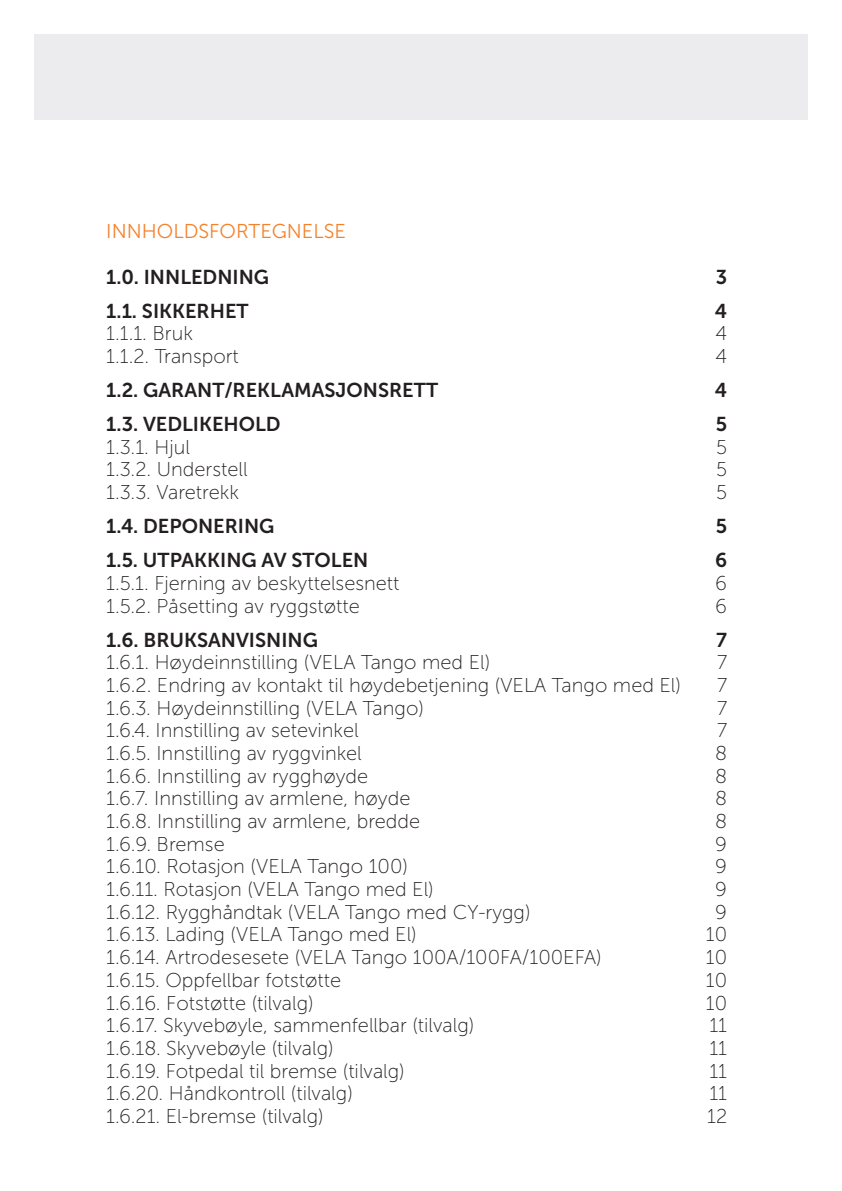
<style>
.page{position:relative;width:842px;height:1191px;background:#fff}
.page>*{position:absolute;margin:0;border:0;box-sizing:border-box;transform-origin:0 0}
.t1{font:20px "Museo Sans 100";color:#231f20}
.t2{font:20px "Museo Sans 700";color:#231f20}
.Overskrift_orange{font:20px "Museo Sans 300";color:#f4822b}
</style>
<div class="page">
<div style="left:34px;top:34px;width:774px;height:86px;background:#ececee"></div>
<p class="Overskrift_orange" style="left:106px;top:220px;width:241px">INNHOLDSFORTEGNELSE</p>
<p class="t2" style="left:106px;top:265px;width:164px">1.0. INNLEDNING</p>
<p class="t2" style="left:716px;top:265px;width:13px">3</p>
<p class="t2" style="left:106px;top:299px;width:144px">1.1. SIKKERHET</p>
<p class="t2" style="left:715px;top:299px;width:14px">4</p>
<p class="t1" style="left:106px;top:323px;width:88px">1.1.1. Bruk</p>
<p class="t1" style="left:715px;top:323px;width:13px">4</p>
<p class="t1" style="left:106px;top:345px;width:134px">1.1.2. Transport</p>
<p class="t1" style="left:715px;top:345px;width:13px">4</p>
<p class="t2" style="left:106px;top:379px;width:334px">1.2. GARANT/REKLAMASJONSRETT</p>
<p class="t2" style="left:715px;top:379px;width:14px">4</p>
<p class="t2" style="left:106px;top:413px;width:176px">1.3. VEDLIKEHOLD</p>
<p class="t2" style="left:716px;top:413px;width:13px">5</p>
<p class="t1" style="left:106px;top:436px;width:85px">1.3.1. Hjul</p>
<p class="t1" style="left:716px;top:436px;width:13px">5</p>
<p class="t1" style="left:106px;top:459px;width:143px">1.3.2. Understell</p>
<p class="t1" style="left:716px;top:459px;width:13px">5</p>
<p class="t1" style="left:106px;top:481px;width:134px">1.3.3. Varetrekk</p>
<p class="t1" style="left:716px;top:481px;width:13px">5</p>
<p class="t2" style="left:106px;top:515px;width:170px">1.4. DEPONERING</p>
<p class="t2" style="left:716px;top:515px;width:13px">5</p>
<p class="t2" style="left:106px;top:549px;width:264px">1.5. UTPAKKING AV STOLEN</p>
<p class="t2" style="left:715px;top:549px;width:14px">6</p>
<p class="t1" style="left:106px;top:572px;width:295px">1.5.1. Fjerning av beskyttelsesnett</p>
<p class="t1" style="left:715px;top:572px;width:13px">6</p>
<p class="t1" style="left:106px;top:595px;width:255px">1.5.2. Påsetting av ryggstøtte</p>
<p class="t1" style="left:715px;top:595px;width:13px">6</p>
<p class="t2" style="left:106px;top:628px;width:213px">1.6. BRUKSANVISNING</p>
<p class="t2" style="left:716px;top:628px;width:12px">7</p>
<p class="t1" style="left:106px;top:651px;width:385px">1.6.1. Høydeinnstilling (VELA Tango med El)</p>
<p class="t1" style="left:717px;top:651px;width:12px">7</p>
<p class="t1" style="left:106px;top:674px;width:576px">1.6.2. Endring av kontakt til høydebetjening (VELA Tango med El)</p>
<p class="t1" style="left:717px;top:674px;width:12px">7</p>
<p class="t1" style="left:106px;top:697px;width:319px">1.6.3. Høydeinnstilling (VELA Tango)</p>
<p class="t1" style="left:717px;top:697px;width:12px">7</p>
<p class="t1" style="left:106px;top:720px;width:254px">1.6.4. Innstilling av setevinkel</p>
<p class="t1" style="left:717px;top:720px;width:12px">7</p>
<p class="t1" style="left:106px;top:742px;width:257px">1.6.5. Innstilling av ryggvinkel</p>
<p class="t1" style="left:715px;top:742px;width:14px">8</p>
<p class="t1" style="left:106px;top:765px;width:263px">1.6.6. Innstilling av rygghøyde</p>
<p class="t1" style="left:715px;top:765px;width:14px">8</p>
<p class="t1" style="left:106px;top:788px;width:306px">1.6.7. Innstilling av armlene, høyde</p>
<p class="t1" style="left:715px;top:788px;width:14px">8</p>
<p class="t1" style="left:106px;top:810px;width:315px">1.6.8. Innstilling av armlene, bredde</p>
<p class="t1" style="left:715px;top:810px;width:14px">8</p>
<p class="t1" style="left:106px;top:833px;width:120px">1.6.9. Bremse</p>
<p class="t1" style="left:715px;top:833px;width:13px">9</p>
<p class="t1" style="left:106px;top:856px;width:303px">1.6.10. Rotasjon (VELA Tango 100)</p>
<p class="t1" style="left:715px;top:856px;width:13px">9</p>
<p class="t1" style="left:106px;top:878px;width:329px">1.6.11. Rotasjon (VELA Tango med El)</p>
<p class="t1" style="left:715px;top:878px;width:13px">9</p>
<p class="t1" style="left:106px;top:901px;width:426px">1.6.12. Rygghåndtak (VELA Tango med CY-rygg)</p>
<p class="t1" style="left:715px;top:901px;width:13px">9</p>
<p class="t1" style="left:106px;top:924px;width:312px">1.6.13. Lading (VELA Tango med El)</p>
<p class="t1" style="left:706px;top:924px;width:23px">10</p>
<p class="t1" style="left:106px;top:946px;width:497px">1.6.14. Artrodesesete (VELA Tango 100A/100FA/100EFA)</p>
<p class="t1" style="left:706px;top:946px;width:23px">10</p>
<p class="t1" style="left:106px;top:969px;width:236px">1.6.15. Oppfellbar fotstøtte</p>
<p class="t1" style="left:706px;top:969px;width:23px">10</p>
<p class="t1" style="left:106px;top:992px;width:209px">1.6.16. Fotstøtte (tilvalg)</p>
<p class="t1" style="left:706px;top:992px;width:23px">10</p>
<p class="t1" style="left:106px;top:1014px;width:370px">1.6.17. Skyvebøyle, sammenfellbar (tilvalg)</p>
<p class="t1" style="left:709px;top:1014px;width:19px">11</p>
<p class="t1" style="left:106px;top:1037px;width:229px">1.6.18. Skyvebøyle (tilvalg)</p>
<p class="t1" style="left:709px;top:1037px;width:19px">11</p>
<p class="t1" style="left:106px;top:1060px;width:300px">1.6.19. Fotpedal til bremse (tilvalg)</p>
<p class="t1" style="left:709px;top:1060px;width:19px">11</p>
<p class="t1" style="left:106px;top:1082px;width:248px">1.6.20. Håndkontroll (tilvalg)</p>
<p class="t1" style="left:709px;top:1082px;width:19px">11</p>
<p class="t1" style="left:106px;top:1105px;width:219px">1.6.21. El-bremse (tilvalg)</p>
<p class="t1" style="left:707px;top:1105px;width:21px">12</p>
</div>
